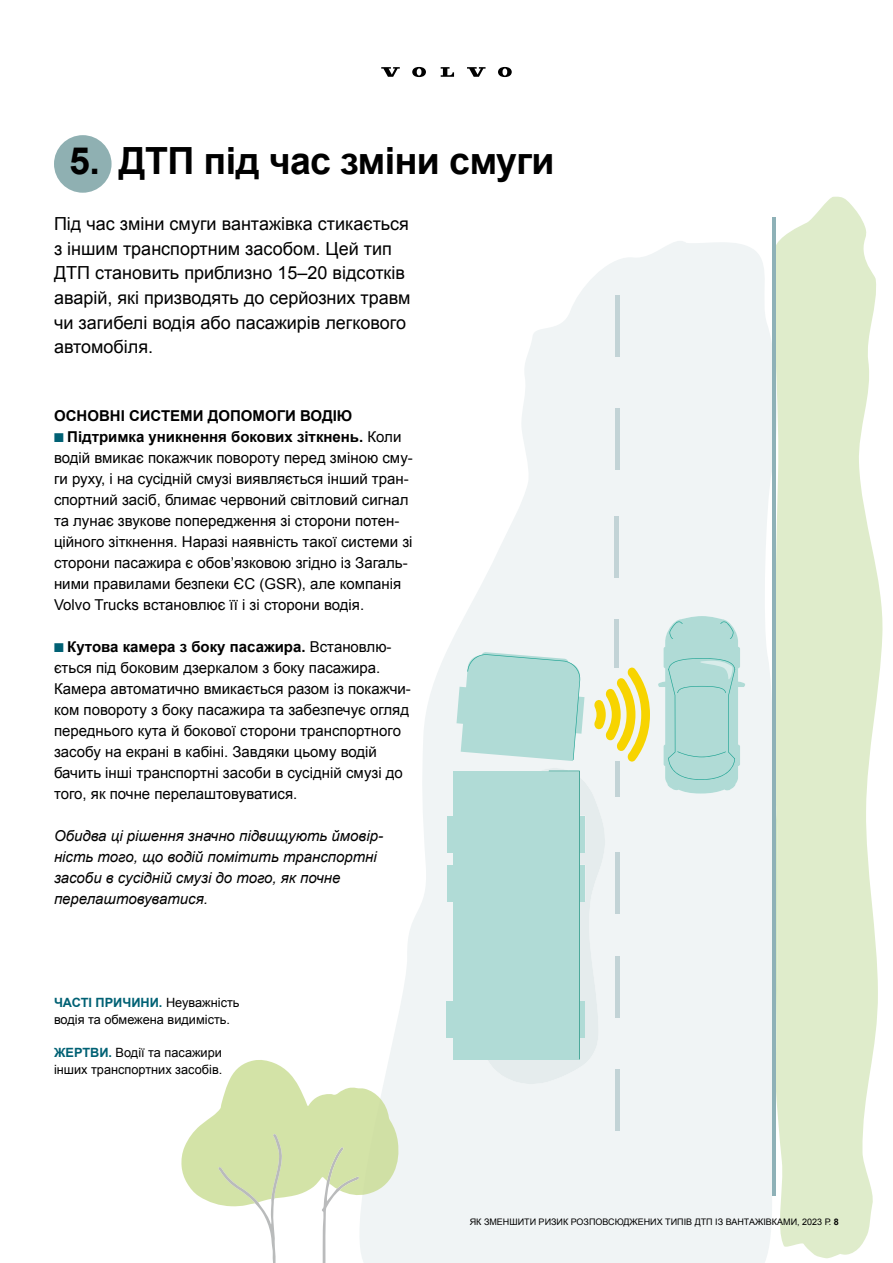
<style>
.page{position:relative;width:893px;height:1263px;background:#fff}
.page>*{position:absolute;margin:0;border:0;box-sizing:border-box;transform-origin:0 0}
.t1{font:700 37.5px "Arial";letter-spacing:-.015em;color:#000}
.t2{font:18px/24.6px "Arial";color:#000}
.t3{font:15px/21px "Arial";color:#000}
.t4{font:italic 15px/21px "Arial";color:#000}
.t5{font:700 15px "Arial";color:#000}
.t6{font:12.75px/16.8px "Arial";color:#000}
.t7{font:9px "Arial";color:#000}
.s1{color:#006174}
.s2{font-weight:700}
.s3{font-weight:700;color:#006174}
</style>
<div class="page">
<svg style="left:389px;top:241px;width:384px;height:1022px;fill:#f0f4f5"></svg>
<svg style="left:773px;top:197px;width:109px;height:1061px;fill:#dfeccb"></svg>
<svg style="left:772px;top:735px;width:6px;height:346px"></svg>
<div style="left:614px;top:619px;width:5px;height:49px;background:#c2d3d6"></div>
<div style="left:615px;top:761px;width:5px;height:35px;background:#c2d3d6"></div>
<div style="left:615px;top:851px;width:5px;height:62px;background:#c2d3d6"></div>
<div style="left:615px;top:956px;width:5px;height:62px;background:#c2d3d6"></div>
<div style="left:615px;top:1069px;width:5px;height:62px;background:#c2d3d6"></div>
<div style="left:615px;top:295px;width:5px;height:62px;background:#c2d3d6"></div>
<div style="left:615px;top:408px;width:5px;height:62px;background:#c2d3d6"></div>
<div style="left:614px;top:516px;width:5px;height:62px;background:#c2d3d6"></div>
<hr style="left:773px;top:217px;width:3px;height:978px;background:#8eb1b7">
<svg style="left:658px;top:616px;width:87px;height:177px"></svg>
<div style="left:447px;top:816px;width:13px;height:36px;background:#b0dbd6"></div>
<div style="left:447px;top:865px;width:13px;height:36px;background:#b0dbd6"></div>
<div style="left:447px;top:1001px;width:12px;height:37px;background:#b0dbd6"></div>
<div style="left:453px;top:771px;width:127px;height:288px;background:#b0dbd6"></div>
<svg style="left:487px;top:768px;width:118px;height:316px"></svg>
<svg style="left:456px;top:652px;width:128px;height:109px"></svg>
<svg style="left:594px;top:667px;width:56px;height:95px"></svg>
<div style="left:54px;top:135px;width:58px;height:58px;background:#8fb0b2;border-radius:50%"></div>
<svg style="left:181px;top:1060px;width:217px;height:203px"></svg>
<svg style="left:381px;top:67px;width:19px;height:10px"></svg>
<svg style="left:441px;top:67px;width:13px;height:10px"></svg>
<svg style="left:412px;top:67px;width:14px;height:10px"></svg>
<svg style="left:467px;top:67px;width:19px;height:10px"></svg>
<svg style="left:498px;top:67px;width:14px;height:10px"></svg>
<h1 class="t1" style="left:69px;top:136px;width:487px">5. ДТП під час зміни смуги</h1>
<p class="t2" style="left:54px;top:212px;width:358px">Під час зміни смуги вантажівка стикається з іншим транспортним засобом. Цей тип ДТП становить приблизно 15–20 відсотків аварій, які призводять до серйозних травм чи загибелі водія або пасажирів легкового автомобіля.</p>
<p class="t5" style="left:54px;top:405px;width:300px">ОСНОВНІ СИСТЕМИ ДОПОМОГИ ВОДІЮ</p>
<p class="t3" style="left:54px;top:426px;width:360px"><span class="s1">■</span> <span class="s2">Підтримка уникнення бокових зіткнень.</span> Коли водій вмикає покажчик повороту перед зміною сму&shy;ги руху, і на сусідній смузі виявляється інший тран&shy;спортний засіб, блимає червоний світловий сигнал та лунає звукове попередження зі сторони потен&shy;ційного зіткнення. Наразі наявність такої системи зі сторони пасажира є обов’язковою згідно із Загаль&shy;ними правилами безпеки ЄС (GSR), але компанія Volvo Trucks встановлює її і зі сторони водія.</p>
<p class="t3" style="left:54px;top:636px;width:358px"><span class="s1">■</span> <span class="s2">Кутова камера з боку пасажира.</span> Встановлю&shy;ється під боковим дзеркалом з боку пасажира.<br>Камера автоматично вмикається разом із покажчи&shy;ком повороту з боку пасажира та забезпечує огляд переднього кута й бокової сторони транспортного засобу на екрані в кабіні. Завдяки цьому водій бачить інші транспортні засоби в сусідній смузі до того, як почне перелаштовуватися.</p>
<p class="t4" style="left:54px;top:825px;width:331px">Обидва ці рішення значно підвищують ймовір&shy;ність того, що водій помітить транспортні засоби в сусідній смузі до того, як почне перелаштовуватися.</p>
<p class="t6" style="left:54px;top:994px;width:187px"><span class="s3">ЧАСТІ ПРИЧИНИ.</span> Неуважність водія та обмежена видимість.</p>
<p class="t6" style="left:54px;top:1044px;width:170px"><span class="s3">ЖЕРТВИ.</span> Водії та пасажири інших транспортних засобів.</p>
<p class="t7" style="left:470px;top:1216px;width:371px">ЯК ЗМЕНШИТИ РИЗИК РОЗПОВСЮДЖЕНИХ ТИПІВ ДТП ІЗ ВАНТАЖІВКАМИ, 2023 Р. <span class="s2">8</span></p>
</div>
